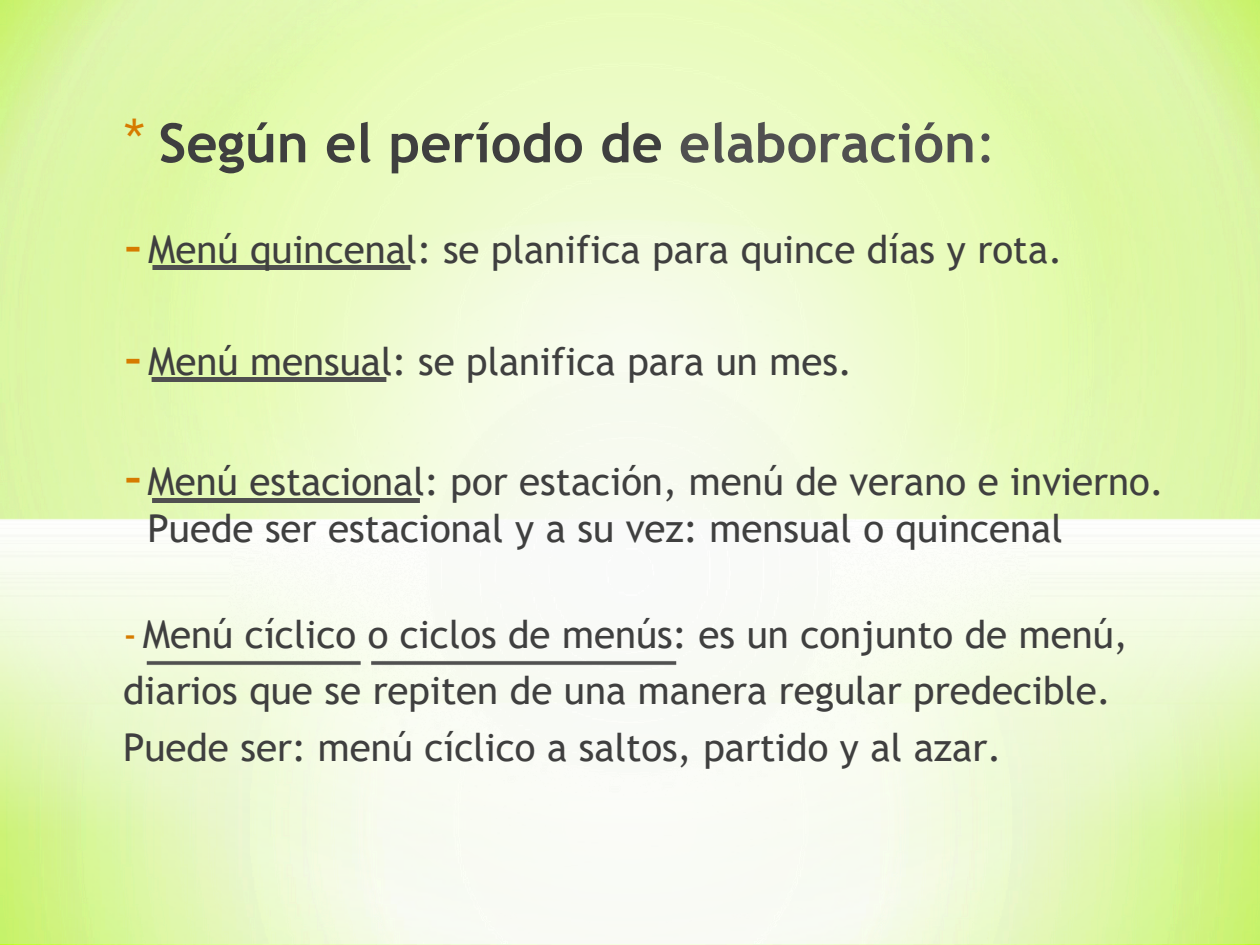
<style>
.page{position:relative;width:1260px;height:945px;background:#fff}
.page>*{position:absolute;margin:0;border:0;box-sizing:border-box;transform-origin:0 0}
.t1{font:700 54.25px "Trebuchet MS";color:#3f3f3f}
.t2{font:49.88px "IBM Plex Sans";color:#d67b00}
.t3{font:38.5px/47.2px "Trebuchet MS";color:#3f3f3f}
.s1{color:#505050}
.s2{font-weight:400;color:#505050}
.s3{color:#d67b00}
</style>
<div class="page">
<img style="left:0;top:0;width:1260px;height:944px">
<img style="left:0;top:221px;width:1260px;height:702px">
<img style="left:148px;top:498px;width:276px;height:4px">
<img style="left:148px;top:265px;width:267px;height:4px">
<img style="left:148px;top:377px;width:242px;height:4px">
<img style="left:139px;top:652px;width:546px;height:21px">
<p class="t2" style="left:123px;top:105px;width:24px">*</p>
<p class="t1" style="left:159px;top:111px;width:839px">Según el período de <span class="s1">elaboración</span><span class="s2">:</span></p>
<p class="t2" style="left:123px;top:213px;width:21px">-</p>
<p class="t3" style="left:148px;top:226px;width:916px">Menú quincenal: se planifica para quince días y rota.</p>
<p class="t2" style="left:123px;top:325px;width:21px">-</p>
<p class="t3" style="left:148px;top:338px;width:705px">Menú mensual: se planifica para un mes.</p>
<p class="t2" style="left:123px;top:444px;width:21px">-</p>
<p class="t3" style="left:148px;top:458px;width:1018px">Menú estacional: por estación, menú de verano e invierno.<br>Puede ser estacional y a su vez: mensual o quincenal</p>
<p class="t3" style="left:123px;top:606px;width:1007px;line-height:56.4px"><span class="s3">-</span> Menú cíclico o ciclos de menús: es un conjunto de menú, diarios que se repiten de una manera regular predecible.</p>
<p class="t3" style="left:123px;top:723px;width:880px">Puede ser: menú cíclico a saltos, partido y al azar.</p>
</div>
